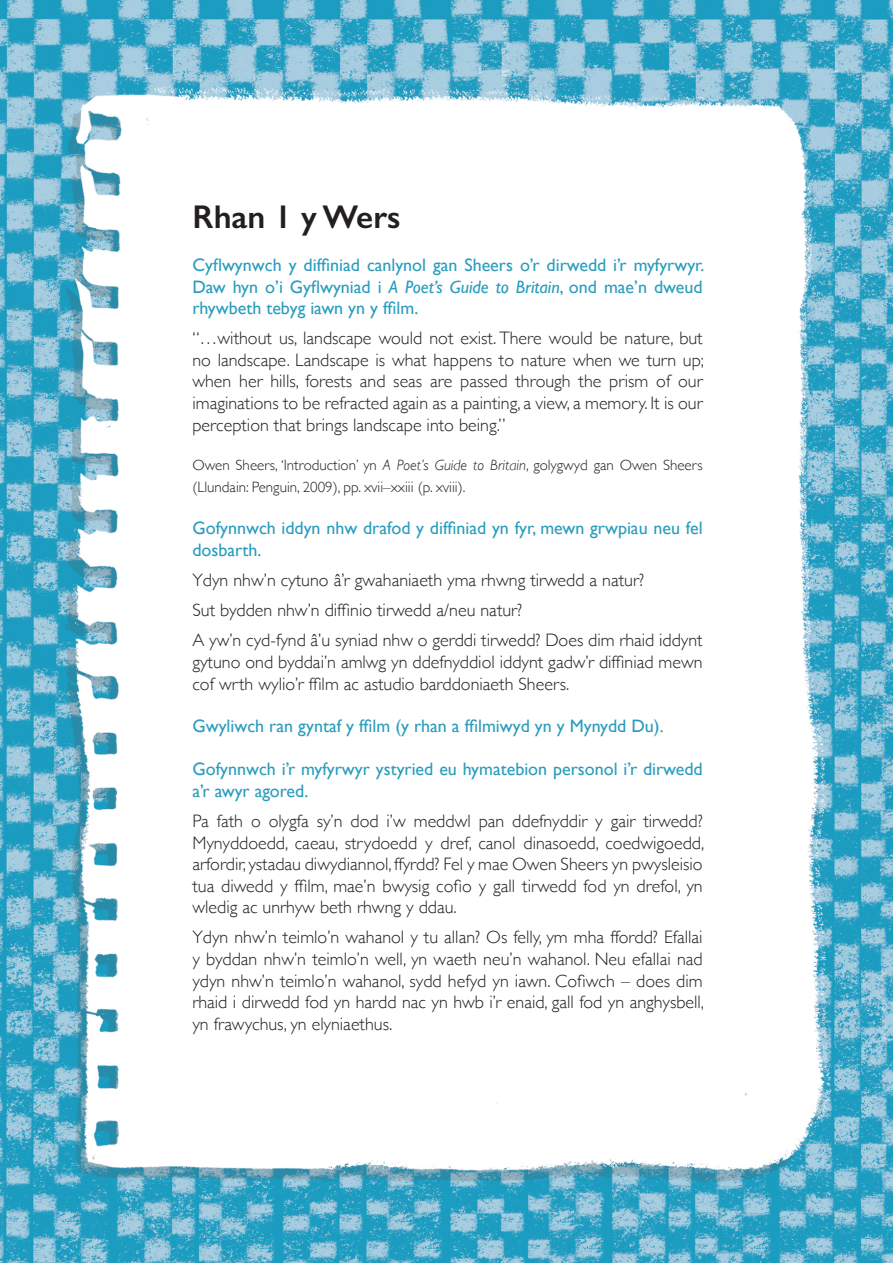
<style>
.page{position:relative;width:893px;height:1263px;background:#fff}
.page>*{position:absolute;margin:0;border:0;box-sizing:border-box;transform-origin:0 0}
.t1{font:600 33px "Gill Sans";color:#231f20}
.t2{font:300 18px/21.6px "Gill Sans";color:#231f20;text-align:justify}
.t3{font:18px/21.6px "Gill Sans";color:#2a9dbd}
.t4{font:300 15px/21.6px "Gill Sans";color:#231f20}
.s1{font-style:italic}
</style>
<div class="page">
<img style="left:0;top:0;width:893px;height:1263px">
<h1 class="t1" style="left:192px;top:197px;width:210px">Rhan 1 y Wers</h1>
<p class="t3" style="left:192px;top:254px;width:514px;text-align:justify">Cyflwynwch y diffiniad canlynol gan Sheers o’r dirwedd i’r myfyrwyr.<br>Daw hyn o’i Gyflwyniad i <span class="s1">A Poet’s Guide to Britain</span>, ond mae’n dweud rhywbeth tebyg iawn yn y ffilm.</p>
<p class="t2" style="left:192px;top:327px;width:513px">“…without us, landscape would not exist. There would be nature, but no landscape. Landscape is what happens to nature when we turn up; when her hills, forests and seas are passed through the prism of our imaginations to be refracted again as a painting, a view, a memory. It is our perception that brings landscape into being.”</p>
<p class="t4" style="left:192px;top:453px;width:512px">Owen Sheers, ‘Introduction’ yn <span class="s1">A Poet’s Guide to Britain</span>, golygwyd gan Owen Sheers (Llundain: Penguin, 2009), pp. xvii–xxiii (p. xviii).</p>
<p class="t3" style="left:192px;top:517px;width:512px">Gofynnwch iddyn nhw drafod y diffiniad yn fyr, mewn grwpiau neu fel dosbarth.</p>
<p class="t2" style="left:192px;top:564px;width:512px;line-height:30.2px;text-align:left">Ydyn nhw’n cytuno â’r gwahaniaeth yma rhwng tirwedd a natur?<br>Sut bydden nhw’n diffinio tirwedd a/neu natur?<br>A yw’n cyd-fynd â’u syniad nhw o gerddi tirwedd? Does dim rhaid iddynt</p>
<p class="t2" style="left:192px;top:650px;width:512px">gytuno ond byddai’n amlwg yn ddefnyddiol iddynt gadw’r diffiniad mewn cof wrth wylio’r ffilm ac astudio barddoniaeth Sheers.</p>
<p class="t3" style="left:192px;top:715px;width:473px">Gwyliwch ran gyntaf y ffilm (y rhan a ffilmiwyd yn y Mynydd Du).</p>
<p class="t3" style="left:192px;top:758px;width:512px">Gofynnwch i’r myfyrwyr ystyried eu hymatebion personol i’r dirwedd a’r awyr agored.</p>
<p class="t2" style="left:192px;top:809px;width:513px">Pa fath o olygfa sy’n dod i’w meddwl pan ddefnyddir y gair tirwedd?<br>Mynyddoedd, caeau, strydoedd y dref, canol dinasoedd, coedwigoedd, arfordir, ystadau diwydiannol, ffyrdd? Fel y mae Owen Sheers yn pwysleisio tua diwedd y ffilm, mae’n bwysig cofio y gall tirwedd fod yn drefol, yn wledig ac unrhyw beth rhwng y ddau.</p>
<p class="t2" style="left:192px;top:926px;width:513px">Ydyn nhw’n teimlo’n wahanol y tu allan? Os felly, ym mha ffordd? Efallai y byddan nhw’n teimlo’n well, yn waeth neu’n wahanol. Neu efallai nad ydyn nhw’n teimlo’n wahanol, sydd hefyd yn iawn. Cofiwch – does dim rhaid i dirwedd fod yn hardd nac yn hwb i’r enaid, gall fod yn anghysbell, yn frawychus, yn elyniaethus.</p>
</div>
